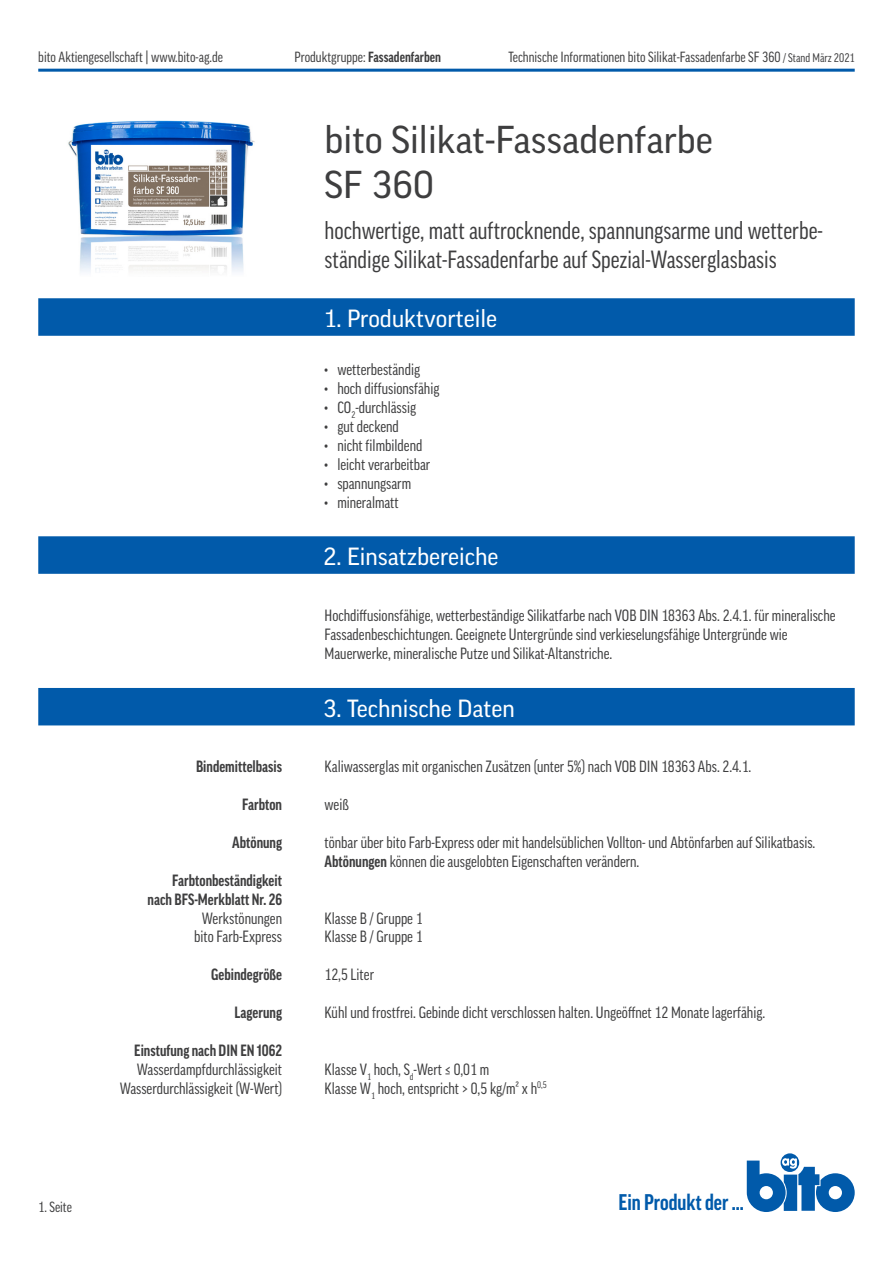
<style>
.page{position:relative;width:893px;height:1263px;background:#fff}
.page>*{position:absolute;margin:0;border:0;box-sizing:border-box;transform-origin:0 0}
.Headline{font:37.5px/45px "Good Pro";color:#3e3e3f}
.Subline{font:condensed 24px/28.8px "Good Pro";color:#3e3e3f}
.blauer_Balken{font:24px "Good Pro";color:#fff}
.t1{font:700 condensed 21.9px "Good Pro";color:#015aaa}
.Aufzählungspunkte{font:condensed 15.75px "Good Pro";color:#3e3e3f}
.Inhalt{font:condensed 15.75px "Good Pro";color:#3e3e3f}
.Auflistung{font:700 condensed 15.75px "Good Pro";color:#3e3e3f}
.Auflistung-2{font:condensed 15.75px "Good Pro";color:#3e3e3f}
.t2{font:condensed 14.25px "Good Pro";color:#3e3e3f}
.s1{font-weight:700}
.s2{font-size:12px}
</style>
<div class="page">
<hr style="left:38px;top:69px;width:817px;height:3px;background:#015aaa">
<svg style="left:781px;top:1153px;width:18px;height:19px"></svg>
<svg style="left:747px;top:1158px;width:108px;height:54px"></svg>
<div style="left:38px;top:536px;width:817px;height:38px;background:#015aaa"></div>
<div style="left:38px;top:688px;width:817px;height:37px;background:#015aaa"></div>
<div style="left:38px;top:298px;width:817px;height:38px;background:#015aaa"></div>
<img style="left:68px;top:120px;width:187px;height:153px">
<p class="t2" style="left:38px;top:49px;width:186px">bito Aktiengesellschaft | www.bito-ag.de</p>
<p class="t2" style="left:295px;top:49px;width:148px">Produktgruppe: <span class="s1">Fassadenfarben</span></p>
<p class="t2" style="left:508px;top:49px;width:348px">Technische Informationen bito Silikat-Fassadenfarbe SF 360 <span class="s2">/ Stand März 2021</span></p>
<p class="Headline" style="left:325px;top:117px;width:390px">bito Silikat-Fassadenfarbe<br>SF 360</p>
<p class="Subline" style="left:325px;top:216px;width:500px">hochwertige, matt auftrocknende, spannungsarme und wetterbe&shy;ständige Silikat-Fassadenfarbe auf Spezial-Wasserglasbasis</p>
<p class="blauer_Balken" style="left:323px;top:305px;width:175px">1. Produktvorteile</p>
<p class="Aufzählungspunkte" style="left:325px;top:361px;width:97px">• wetterbeständig</p>
<p class="Aufzählungspunkte" style="left:325px;top:380px;width:116px">• hoch diffusionsfähig</p>
<p class="Aufzählungspunkte" style="left:325px;top:399px;width:93px">• CO<sub>2</sub>-durchlässig</p>
<p class="Aufzählungspunkte" style="left:325px;top:418px;width:76px">• gut deckend</p>
<p class="Aufzählungspunkte" style="left:325px;top:436px;width:99px">• nicht filmbildend</p>
<p class="Aufzählungspunkte" style="left:325px;top:455px;width:107px">• leicht verarbeitbar</p>
<p class="Aufzählungspunkte" style="left:325px;top:474px;width:88px">• spannungsarm</p>
<p class="Aufzählungspunkte" style="left:325px;top:493px;width:76px">• mineralmatt</p>
<p class="blauer_Balken" style="left:323px;top:543px;width:177px">2. Einsatzbereiche</p>
<p class="Aufzählungspunkte" style="left:325px;top:607px;width:512px">Hochdiffusionsfähige, wetterbeständige Silikatfarbe nach VOB DIN 18363 Abs. 2.4.1. für mineralische</p>
<p class="Aufzählungspunkte" style="left:325px;top:625px;width:465px">Fassadenbeschichtungen. Geeignete Untergründe sind verkieselungsfähige Untergründe wie</p>
<p class="Aufzählungspunkte" style="left:325px;top:644px;width:289px">Mauerwerke, mineralische Putze und Silikat-Altanstriche.</p>
<p class="Auflistung" style="left:196px;top:758px;width:88px">Bindemittelbasis</p>
<p class="Auflistung" style="left:242px;top:796px;width:41px">Farbton</p>
<p class="Auflistung" style="left:232px;top:833px;width:51px">Abtönung</p>
<p class="Auflistung" style="left:172px;top:871px;width:111px">Farbtonbeständigkeit</p>
<p class="Auflistung" style="left:148px;top:890px;width:136px">nach BFS-Merkblatt Nr. 26</p>
<p class="Auflistung-2" style="left:202px;top:909px;width:82px">Werkstönungen</p>
<p class="Auflistung-2" style="left:194px;top:928px;width:89px">bito Farb-Express</p>
<p class="Auflistung" style="left:211px;top:966px;width:72px">Gebindegröße</p>
<p class="Auflistung" style="left:235px;top:1003px;width:49px">Lagerung</p>
<p class="Auflistung" style="left:134px;top:1041px;width:149px">Einstufung nach DIN EN 1062</p>
<p class="Inhalt" style="left:137px;top:1060px;width:147px">Wasserdampfdurchlässigkeit</p>
<p class="Inhalt" style="left:120px;top:1079px;width:164px">Wasserdurchlässigkeit (W-Wert)</p>
<p class="blauer_Balken" style="left:323px;top:695px;width:193px">3. Technische Daten</p>
<p class="Aufzählungspunkte" style="left:325px;top:758px;width:428px">Kaliwasserglas mit organischen Zusätzen (unter 5%) nach VOB DIN 18363 Abs. 2.4.1.</p>
<p class="Inhalt" style="left:325px;top:796px;width:26px">weiß</p>
<p class="Inhalt" style="left:325px;top:833px;width:492px">tönbar über bito Farb-Express oder mit handelsüblichen Vollton- und Abtönfarben auf Silikatbasis.</p>
<p class="Inhalt" style="left:325px;top:852px;width:316px"><span class="s1">Abtönungen</span> können die ausgelobten Eigenschaften verändern.</p>
<p class="Inhalt" style="left:325px;top:909px;width:100px">Klasse B / Gruppe 1</p>
<p class="Inhalt" style="left:325px;top:928px;width:100px">Klasse B / Gruppe 1</p>
<p class="Inhalt" style="left:325px;top:966px;width:51px">12,5 Liter</p>
<p class="Inhalt" style="left:325px;top:1003px;width:442px">Kühl und frostfrei. Gebinde dicht verschlossen halten. Ungeöffnet 12 Monate lagerfähig.</p>
<p class="Inhalt" style="left:325px;top:1060px;width:166px">Klasse V<sub>1</sub> hoch, S<sub>d</sub>-Wert ≤ 0,01 m</p>
<p class="Inhalt" style="left:325px;top:1079px;width:224px">Klasse W<sub>1</sub> hoch, entspricht &gt; 0,5 kg/m² x h<sup>0,5</sup></p>
<p class="t2" style="left:38px;top:1199px;width:35px">1. Seite</p>
<h3 class="t1" style="left:618px;top:1190px;width:127px">Ein Produkt der ...</h3>
</div>
